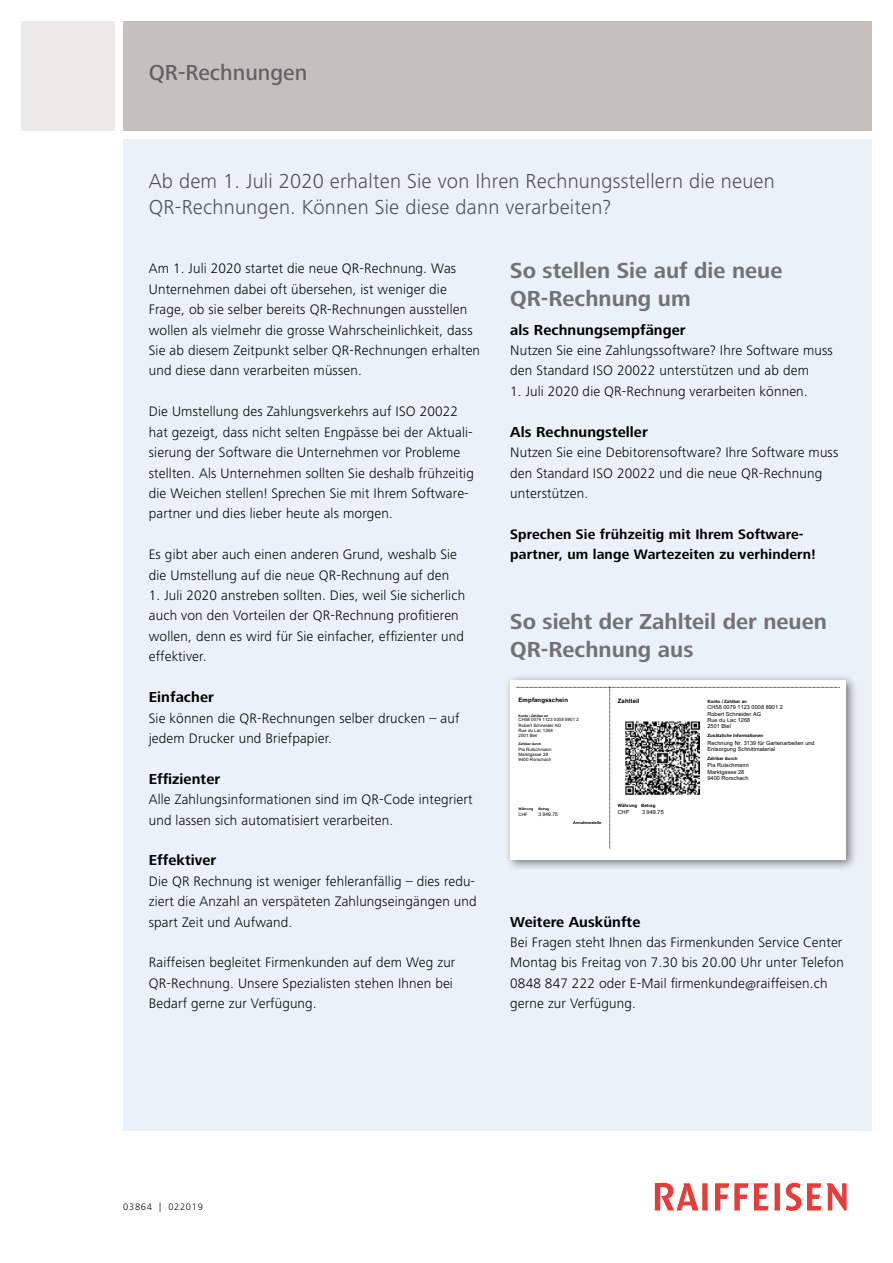
<style>
.page{position:relative;width:893px;height:1263px;background:#fff}
.page>*{position:absolute;margin:0;border:0;box-sizing:border-box;transform-origin:0 0}
.t1{font:700 22.5px/28.5px "Frutiger Next LT";color:#727175}
.t2{font:500 22.5px "Frutiger Next LT";color:#616063}
.t3{font:300 21px/25.2px "Frutiger Next LT";letter-spacing:.01em;color:#4f4e52}
.t4{font:700 15px "Frutiger Next LT";letter-spacing:.005em;color:#000}
.t5{font:300 14.25px/20.4px "Frutiger Next LT";letter-spacing:.01em;color:#000}
.t6{font:700 14.25px/20.4px "Frutiger Next LT";letter-spacing:.01em;color:#000}
.t7{font:300 9.75px "Frutiger Next LT";letter-spacing:.07em;color:#000}
.t8{font:700 6.75px "Calibri";color:#000}
.t9{font:700 6.15px "Arial";letter-spacing:.01em;color:#000}
.t10{font:5.55px/6.4px "Arial";letter-spacing:.005em;color:#000}
.t11{font:5.55px/7.2px "Calibri";letter-spacing:.01em;color:#000}
.t12{font:4.95px "Arial";color:#000}
.t13{font:4.5px/5.2px "Arial";letter-spacing:.005em;color:#000}
.t14{font:700 4.5px "Arial";letter-spacing:-.005em;color:#000}
.t15{font:700 3.9px "Arial";color:#000}
.t16{font:700 3.45px "Arial";color:#000}
</style>
<div class="page">
<div style="left:21px;top:21px;width:94px;height:110px;background:#ebeae9"></div>
<div style="left:123px;top:139px;width:749px;height:992px;background:#ebf1f8"></div>
<div style="left:123px;top:21px;width:749px;height:110px;background:#c4c0be"></div>
<svg style="left:655px;top:1183px;width:192px;height:28px"></svg>
<div style="left:504px;top:674px;width:355px;height:198px;background:#000;opacity:.5"></div>
<div style="left:510px;top:680px;width:336px;height:179px;background:#fff"></div>
<svg style="left:517px;top:686px;width:323px;height:162px"></svg>
<h1 class="t2" style="left:149px;top:60px;width:160px">QR-Rechnungen</h1>
<h2 class="t3" style="left:149px;top:169px;width:628px">Ab dem 1. Juli 2020 erhalten Sie von Ihren Rechnungsstellern die neuen<br>QR-Rechnungen. Können Sie diese dann verarbeiten?</h2>
<p class="t5" style="left:149px;top:259px;width:333px">Am 1. Juli 2020 startet die neue QR-Rechnung. Was Unternehmen dabei oft übersehen, ist weniger die Frage, ob sie selber bereits QR-Rechnungen ausstellen wollen als vielmehr die grosse Wahrscheinlichkeit, dass Sie ab diesem Zeitpunkt selber QR-Rechnungen erhalten und diese dann verarbeiten müssen.</p>
<p class="t5" style="left:149px;top:401px;width:327px">Die Umstellung des Zahlungsverkehrs auf ISO 20022 hat gezeigt, dass nicht selten Engpässe bei der Aktuali&shy;sierung der Software die Unternehmen vor Probleme stellten. Als Unternehmen sollten Sie deshalb frühzeitig die Weichen stellen! Sprechen Sie mit Ihrem Software&shy;partner und dies lieber heute als morgen.</p>
<p class="t5" style="left:149px;top:544px;width:310px">Es gibt aber auch einen anderen Grund, weshalb Sie die Umstellung auf die neue QR-Rechnung auf den</p>
<p class="t5" style="left:149px;top:585px;width:318px">1. Juli 2020 anstreben sollten. Dies, weil Sie sicherlich auch von den Vorteilen der QR-Rechnung profitieren wollen, denn es wird für Sie einfacher, effizienter und effektiver.</p>
<p class="t4" style="left:149px;top:689px;width:67px">Einfacher</p>
<p class="t5" style="left:149px;top:708px;width:312px">Sie können die QR-Rechnungen selber drucken – auf jedem Drucker und Briefpapier.</p>
<p class="t4" style="left:149px;top:770px;width:73px">Effizienter</p>
<p class="t5" style="left:149px;top:789px;width:325px">Alle Zahlungsinformationen sind im QR-Code integriert und lassen sich automatisiert verarbeiten.</p>
<p class="t4" style="left:149px;top:852px;width:69px">Effektiver</p>
<p class="t5" style="left:149px;top:871px;width:329px;text-align:justify">Die QR Rechnung ist weniger fehleranfällig – dies redu&shy;ziert die Anzahl an verspäteten Zahlungseingängen und spart Zeit und Aufwand.</p>
<p class="t5" style="left:149px;top:952px;width:308px">Raiffeisen begleitet Firmenkunden auf dem Weg zur<br>QR-Rechnung. Unsere Spezialisten stehen Ihnen bei<br>Bedarf gerne zur Verfügung.</p>
<h1 class="t1" style="left:510px;top:256px;width:274px">So stellen Sie auf die neue<br>QR-Rechnung um</h1>
<p class="t4" style="left:510px;top:321px;width:177px">als Rechnungsempfänger</p>
<p class="t5" style="left:510px;top:340px;width:324px">Nutzen Sie eine Zahlungssoftware? Ihre Software muss den Standard ISO 20022 unterstützen und ab dem</p>
<p class="t5" style="left:510px;top:381px;width:299px">1. Juli 2020 die QR-Rechnung verarbeiten können.</p>
<p class="t4" style="left:510px;top:423px;width:139px">Als Rechnungsteller</p>
<p class="t5" style="left:510px;top:442px;width:330px">Nutzen Sie eine Debitorensoftware? Ihre Software muss den Standard ISO 20022 und die neue QR-Rechnung unterstützen.</p>
<p class="t6" style="left:510px;top:524px;width:307px">Sprechen Sie frühzeitig mit Ihrem Software&shy;partner, um lange Wartezeiten zu verhindern!</p>
<p class="t11" style="left:550px;top:427px;width:38px">Pia Rutschmann<br>Marktgasse 28</p>
<p class="t11" style="left:771px;top:454px;width:49px">Robert Schneider AG</p>
<p class="t11" style="left:797px;top:468px;width:23px">2501 Biel</p>
<p class="t8" style="left:550px;top:553px;width:55px">Rechnung Nr. 3139</p>
<h1 class="t1" style="left:510px;top:607px;width:318px">So sieht der Zahlteil der neuen<br>QR-Rechnung aus</h1>
<p class="t11" style="left:714px;top:620px;width:33px">MwSt. Betrag</p>
<p class="t11" style="left:790px;top:620px;width:28px">CHF 282.40</p>
<p class="t11" style="left:550px;top:642px;width:173px">Ich bitte um Überweisung des Rechnungsbetrages innerhalb von 30 Tagen.</p>
<p class="t9" style="left:519px;top:696px;width:51px">Empfangsschein</p>
<p class="t16" style="left:519px;top:713px;width:31px">Konto / Zahlbar an</p>
<p class="t13" style="left:519px;top:717px;width:62px">CH58 0079 1123 0008 8901 2<br>Robert Schneider AG<br>Rue du Lac 1268<br>2501 Biel</p>
<p class="t16" style="left:519px;top:741px;width:24px">Zahlbar durch</p>
<p class="t13" style="left:519px;top:746px;width:35px">Pia Rutschmann<br>Marktgasse 28<br>9400 Rorschach</p>
<p class="t16" style="left:518px;top:806px;width:16px">Währung</p>
<p class="t16" style="left:538px;top:806px;width:12px">Betrag</p>
<p class="t13" style="left:518px;top:812px;width:11px">CHF</p>
<p class="t12" style="left:538px;top:811px;width:21px">3 949.75</p>
<p class="t15" style="left:573px;top:820px;width:30px">Annahmestelle</p>
<p class="t9" style="left:618px;top:696px;width:23px">Zahlteil</p>
<p class="t14" style="left:707px;top:698px;width:41px">Konto / Zahlbar an</p>
<p class="t10" style="left:707px;top:704px;width:77px">CH58 0079 1123 0008 8901 2<br>Robert Schneider AG<br>Rue du Lac 1268<br>2501 Biel</p>
<p class="t14" style="left:707px;top:732px;width:57px">Zusätzliche Informationen</p>
<p class="t10" style="left:707px;top:739px;width:109px">Rechnung Nr. 3139 für Gartenarbeiten und<br>Entsorgung Schnittmaterial</p>
<p class="t14" style="left:707px;top:755px;width:31px">Zahlbar durch</p>
<p class="t10" style="left:707px;top:762px;width:43px">Pia Rutschmann<br>Marktgasse 28<br>9400 Rorschach</p>
<p class="t14" style="left:618px;top:802px;width:39px">Währung Betrag</p>
<p class="t10" style="left:618px;top:809px;width:13px">CHF</p>
<p class="t10" style="left:642px;top:809px;width:23px">3 949.75</p>
<p class="t4" style="left:510px;top:913px;width:132px">Weitere Auskünfte</p>
<p class="t5" style="left:510px;top:932px;width:335px">Bei Fragen steht Ihnen das Firmenkunden Service Center Montag bis Freitag von 7.30 bis 20.00 Uhr unter Telefon 0848 847 222 oder E-Mail firmenkunde@raiffeisen.ch gerne zur Verfügung.</p>
<p class="t7" style="left:123px;top:1202px;width:81px">03864 | 022019</p>
</div>
